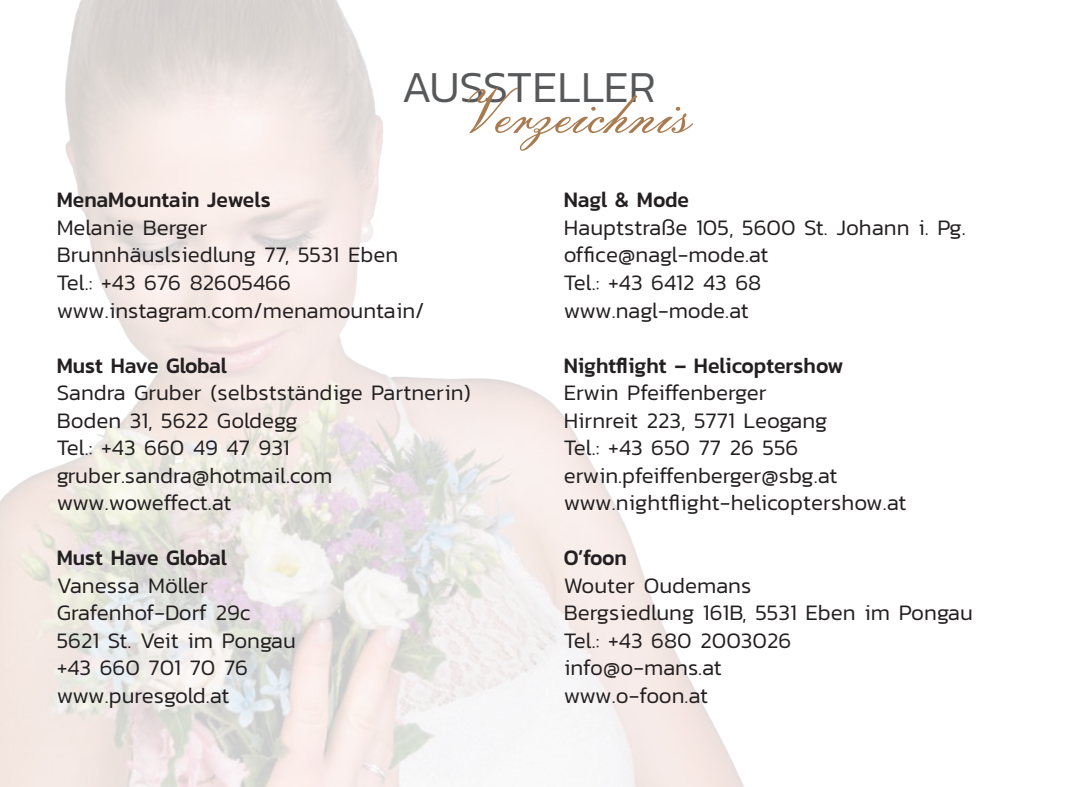
<style>
.page{position:relative;width:1092px;height:787px;background:#fff}
.page>*{position:absolute;margin:0;border:0;box-sizing:border-box;transform-origin:0 0}
.t1{font:62px "Embassy BT";color:#a97b50}
.t2{font:300 45px "Kanit";color:#57585a}
.t3{font:300 22.5px/27.5px "Kanit";color:#231f20}
.t4{font:500 22.5px "Kanit";color:#231f20;scale:.94 1}
</style>
<div class="page">
<img style="left:0;top:0;width:744px;height:787px">
<h2 class="t2" style="left:401px;top:55px;width:256px">AUSSTELLER</h2>
<h1 class="t1" style="left:459px;top:73px;width:232px">Verzeichnis</h1>
<p class="t4" style="left:57px;top:183px;width:229px">MenaMountain Jewels</p>
<p class="t3" style="left:57px;top:213px;width:369px">Melanie Berger<br>Brunnhäuslsiedlung 77, 5531 Eben<br>Tel.: +43 676 82605466 www.instagram.com/menamountain/</p>
<p class="t4" style="left:57px;top:348px;width:183px">Must Have Global</p>
<p class="t3" style="left:57px;top:378px;width:415px">Sandra Gruber (selbstständige Partnerin)<br>Boden 31, 5622 Goldegg<br>Tel.: +43 660 49 47 931 gruber.sandra@hotmail.com www.woweffect.at</p>
<p class="t4" style="left:57px;top:540px;width:183px">Must Have Global</p>
<p class="t3" style="left:57px;top:571px;width:241px">Vanessa Möller<br>Grafenhof-Dorf 29c<br>5621 St. Veit im Pongau +43 660 701 70 76 www.puresgold.at</p>
<p class="t4" style="left:563px;top:183px;width:135px">Nagl &amp; Mode</p>
<p class="t3" style="left:563px;top:213px;width:403px">Hauptstraße 105, 5600 St. Johann i. Pg. office@nagl-mode.at<br>Tel.: +43 6412 43 68<br>www.nagl-mode.at</p>
<p class="t4" style="left:563px;top:348px;width:299px">Nightflight – Helicoptershow</p>
<p class="t3" style="left:563px;top:378px;width:344px">Erwin Pfeiffenberger<br>Hirnreit 223, 5771 Leogang<br>Tel.: +43 650 77 26 556 erwin.pfeiffenberger@sbg.at www.nightflight-helicoptershow.at</p>
<p class="t4" style="left:563px;top:540px;width:69px">O’foon</p>
<p class="t3" style="left:563px;top:571px;width:410px">Wouter Oudemans<br>Bergsiedlung 161B, 5531 Eben im Pongau<br>Tel.: +43 680 2003026<br>info@o-mans.at<br>www.o-foon.at</p>
</div>
